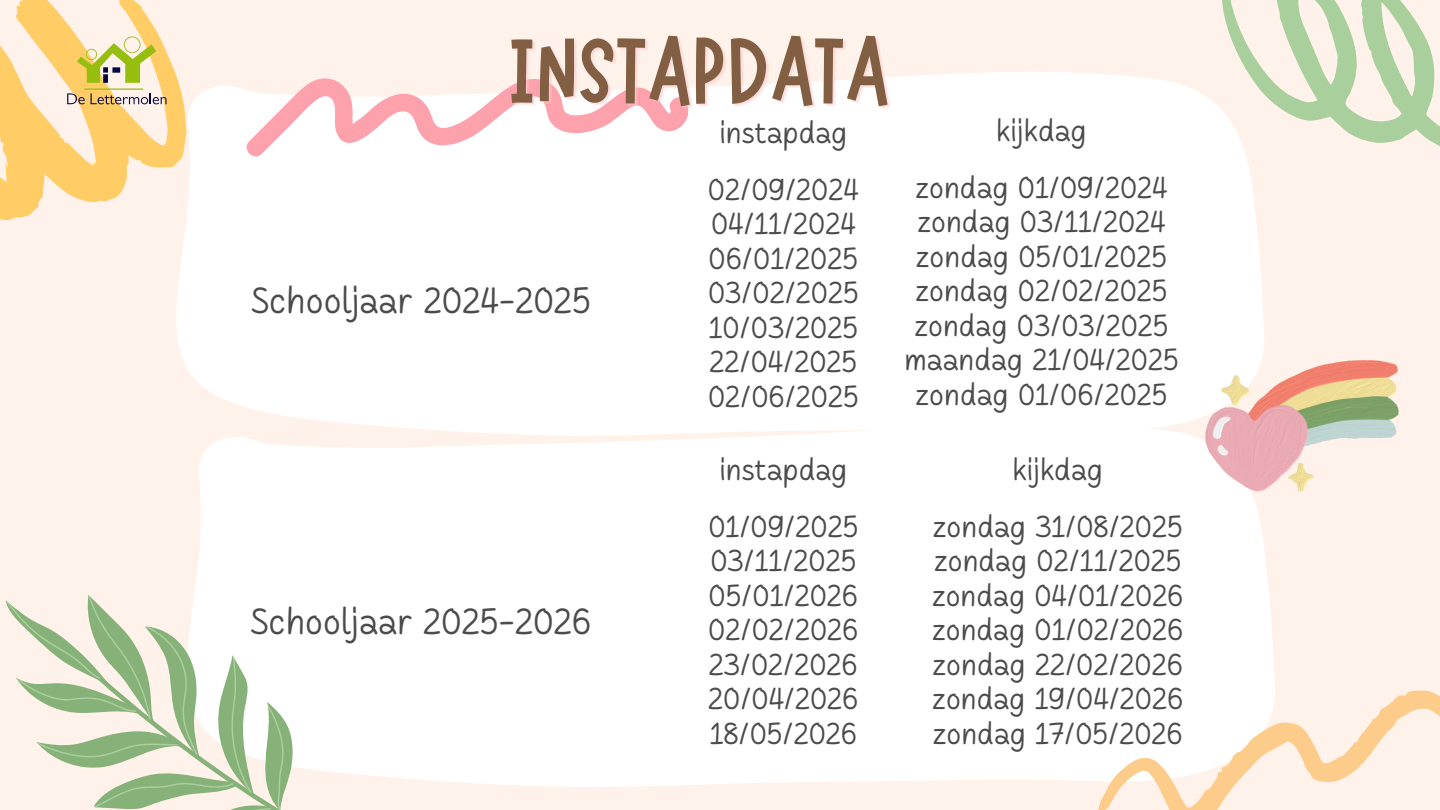
<style>
.page{position:relative;width:1440px;height:810px;background:#fff2ea}
.page>*{position:absolute;margin:0;border:0;box-sizing:border-box;transform-origin:0 0}
.t1{font:93.2px "Marykate";color:#825f43}
.t2{font:36.3px "Cakerolli";color:#4b4b4b}
.t3{font:30.2px "Cakerolli";color:#4b4b4b}
</style>
<div class="page">
<div style="left:176px;top:72px;width:1088px;height:350px;background:#fff"></div>
<svg style="left:241px;top:72px;width:455px;height:89px"></svg>
<svg style="left:1189px;top:0;width:251px;height:201px"></svg>
<svg style="left:0;top:0;width:224px;height:326px"></svg>
<div style="left:195px;top:422px;width:1078px;height:365px;background:#fff"></div>
<img style="left:1205px;top:361px;width:194px;height:131px">
<svg style="left:5px;top:589px;width:328px;height:221px"></svg>
<svg style="left:1067px;top:652px;width:373px;height:158px"></svg>
<svg style="left:77px;top:36px;width:79px;height:47px"></svg>
<svg style="left:67px;top:89px;width:100px;height:15px"></svg>
<p class="t1" style="left:508px;top:10px;width:384px">INSTAPDATA</p>
<p class="t2" style="left:251px;top:286px;width:341px">Schooljaar 2024-2025</p>
<h1 class="t2" style="left:251px;top:607px;width:342px">Schooljaar 2025-2026</h1>
<p class="t3" style="left:719px;top:120px;width:129px">instapdag</p>
<p class="t3" style="left:708px;top:177px;width:152px">02/09/2024</p>
<p class="t3" style="left:711px;top:211px;width:146px">04/11/2024</p>
<p class="t3" style="left:709px;top:246px;width:151px">06/01/2025</p>
<p class="t3" style="left:708px;top:280px;width:152px">03/02/2025</p>
<p class="t3" style="left:709px;top:315px;width:151px">10/03/2025</p>
<p class="t3" style="left:710px;top:349px;width:149px">22/04/2025</p>
<p class="t3" style="left:708px;top:384px;width:152px">02/06/2025</p>
<p class="t3" style="left:719px;top:457px;width:129px">instapdag</p>
<p class="t3" style="left:708px;top:514px;width:151px">01/09/2025</p>
<p class="t3" style="left:710px;top:549px;width:147px">03/11/2025</p>
<p class="t3" style="left:709px;top:583px;width:151px">05/01/2026</p>
<p class="t3" style="left:708px;top:618px;width:152px">02/02/2026</p>
<p class="t3" style="left:709px;top:652px;width:150px">23/02/2026</p>
<p class="t3" style="left:708px;top:687px;width:152px">20/04/2026</p>
<p class="t3" style="left:710px;top:721px;width:149px">18/05/2026</p>
<p class="t3" style="left:996px;top:118px;width:92px">kijkdag</p>
<p class="t3" style="left:916px;top:175px;width:253px">zondag 01/09/2024</p>
<h2 class="t3" style="left:917px;top:210px;width:249px">zondag 03/11/2024</h2>
<p class="t3" style="left:916px;top:244px;width:253px">zondag 05/01/2025</p>
<p class="t3" style="left:916px;top:279px;width:253px">zondag 02/02/2025</p>
<p class="t3" style="left:914px;top:313px;width:255px">zondag 03/03/2025</p>
<p class="t3" style="left:904px;top:348px;width:276px">maandag 21/04/2025</p>
<p class="t3" style="left:916px;top:382px;width:253px">zondag 01/06/2025</p>
<p class="t3" style="left:1013px;top:457px;width:92px">kijkdag</p>
<p class="t3" style="left:933px;top:514px;width:251px">zondag 31/08/2025</p>
<p class="t3" style="left:934px;top:549px;width:249px">zondag 02/11/2025</p>
<p class="t3" style="left:932px;top:583px;width:253px">zondag 04/01/2026</p>
<p class="t3" style="left:932px;top:618px;width:253px">zondag 01/02/2026</p>
<p class="t3" style="left:933px;top:652px;width:252px">zondag 22/02/2026</p>
<h2 class="t3" style="left:932px;top:687px;width:252px">zondag 19/04/2026</h2>
<p class="t3" style="left:933px;top:721px;width:251px">zondag 17/05/2026</p>
</div>
